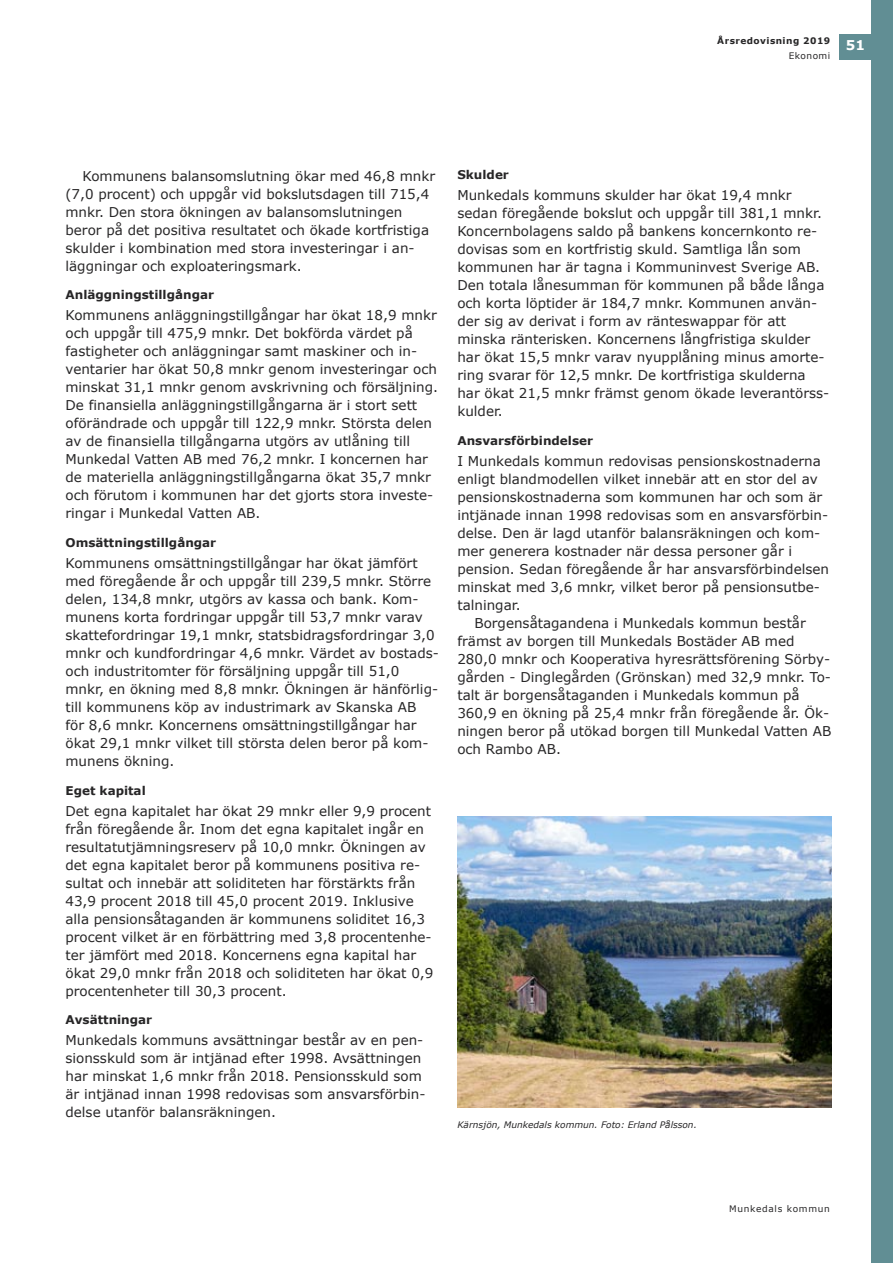
<style>
.page{position:relative;width:893px;height:1263px;background:#fff}
.page>*{position:absolute;margin:0;border:0;box-sizing:border-box;transform-origin:0 0}
.t1{font:13.5px/18px "Verdana";color:#272627}
.t2{font:700 13.5px "Verdana";color:#fff}
.t3{font:700 12px "Verdana";color:#272627}
.t4{font:italic 9px "Verdana";color:#272627}
.t5{font:700 9px "Verdana";letter-spacing:.05em;color:#272627}
.t6{font:9px "Verdana";letter-spacing:.075em;color:#272627}
.t7{font:9px "Verdana";letter-spacing:.05em;color:#272627}
</style>
<div class="page">
<div style="left:840px;top:34px;width:48px;height:26px;background:#618e94"></div>
<div style="left:871px;top:0;width:22px;height:1263px;background:#618e94"></div>
<img style="left:457px;top:816px;width:374px;height:291px">
<p class="t5" style="left:717px;top:35px;width:114px">Årsredovisning 2019</p>
<p class="t7" style="left:789px;top:50px;width:43px">Ekonomi</p>
<p class="t2" style="left:846px;top:36px;width:21px">51</p>
<p class="t1" style="left:65px;top:166px;width:371px;text-indent:17px">Kommunens balansomslutning ökar med 46,8 mnkr (7,0 procent) och uppgår vid bokslutsdagen till 715,4 mnkr. Den stora ökningen av balansomslutningen beror på det positiva resultatet och ökade kortfristiga skulder i kombination med stora investeringar i an&shy;läggningar och exploateringsmark.</p>
<p class="t3" style="left:65px;top:287px;width:150px">Anläggningstillgångar</p>
<p class="t1" style="left:65px;top:306px;width:374px">Kommunens anläggningstillgångar har ökat 18,9 mnkr och uppgår till 475,9 mnkr. Det bokförda värdet på fastigheter och anläggningar samt maskiner och in&shy;ventarier har ökat 50,8 mnkr genom investeringar och minskat 31,1 mnkr genom avskrivning och försäljning.<br>De finansiella anläggningstillgångarna är i stort sett oförändrade och uppgår till 122,9 mnkr. Största delen av de finansiella tillgångarna utgörs av utlåning till Munkedal Vatten AB med 76,2 mnkr. I koncernen har de materiella anläggningstillgångarna ökat 35,7 mnkr och förutom i kommunen har det gjorts stora investe&shy;ringar i Munkedal Vatten AB.</p>
<p class="t3" style="left:65px;top:535px;width:152px">Omsättningstillgångar</p>
<p class="t1" style="left:65px;top:553px;width:375px">Kommunens omsättningstillgångar har ökat jämfört med föregående år och uppgår till 239,5 mnkr. Större delen, 134,8 mnkr, utgörs av kassa och bank. Kom&shy;munens korta fordringar uppgår till 53,7 mnkr varav skattefordringar 19,1 mnkr, statsbidragsfordringar 3,0 mnkr och kundfordringar 4,6 mnkr. Värdet av bostads&shy;och industritomter för försäljning uppgår till 51,0 mnkr, en ökning med 8,8 mnkr. Ökningen är hänförlig&shy;till kommunens köp av industrimark av Skanska AB<br>för 8,6 mnkr. Koncernens omsättningstillgångar har ökat 29,1 mnkr vilket till största delen beror på kom&shy;munens ökning.</p>
<p class="t3" style="left:65px;top:782px;width:82px">Eget kapital</p>
<p class="t1" style="left:65px;top:801px;width:369px">Det egna kapitalet har ökat 29 mnkr eller 9,9 procent från föregående år. Inom det egna kapitalet ingår en resultatutjämningsreserv på 10,0 mnkr. Ökningen av det egna kapitalet beror på kommunens positiva re&shy;sultat och innebär att soliditeten har förstärkts från 43,9 procent 2018 till 45,0 procent 2019. Inklusive alla pensionsåtaganden är kommunens soliditet 16,3 procent vilket är en förbättring med 3,8 procentenhe&shy;ter jämfört med 2018. Koncernens egna kapital har ökat 29,0 mnkr från 2018 och soliditeten har ökat 0,9 procentenheter till 30,3 procent.</p>
<p class="t3" style="left:65px;top:1012px;width:88px">Avsättningar</p>
<p class="t1" style="left:65px;top:1031px;width:361px">Munkedals kommuns avsättningar består av en pen&shy;sionsskuld som är intjänad efter 1998. Avsättningen har minskat 1,6 mnkr från 2018. Pensionsskuld som är intjänad innan 1998 redovisas som ansvarsförbin&shy;delse utanför balansräkningen.</p>
<p class="t3" style="left:457px;top:167px;width:53px">Skulder</p>
<p class="t1" style="left:457px;top:186px;width:373px">Munkedals kommuns skulder har ökat 19,4 mnkr sedan föregående bokslut och uppgår till 381,1 mnkr.<br>Koncernbolagens saldo på bankens koncernkonto re&shy;dovisas som en kortfristig skuld. Samtliga lån som kommunen har är tagna i Kommuninvest Sverige AB.<br>Den totala lånesumman för kommunen på både långa och korta löptider är 184,7 mnkr. Kommunen använ&shy;der sig av derivat i form av ränteswappar för att minska ränterisken. Koncernens långfristiga skulder har ökat 15,5 mnkr varav nyupplåning minus amorte&shy;ring svarar för 12,5 mnkr. De kortfristiga skulderna har ökat 21,5 mnkr främst genom ökade leverantörss&shy;kulder.</p>
<p class="t3" style="left:457px;top:433px;width:137px">Ansvarsförbindelser</p>
<p class="t1" style="left:457px;top:452px;width:365px">I Munkedals kommun redovisas pensionskostnaderna</p>
<p class="t1" style="left:457px;top:470px;width:362px">enligt blandmodellen vilket innebär att en stor del av</p>
<p class="t1" style="left:457px;top:488px;width:366px">pensionskostnaderna som kommunen har och som är</p>
<p class="t1" style="left:457px;top:506px;width:372px">intjänade innan 1998 redovisas som en ansvarsförbin-</p>
<p class="t1" style="left:457px;top:524px;width:364px">delse. Den är lagd utanför balansräkningen och kom-</p>
<p class="t1" style="left:457px;top:542px;width:336px">mer generera kostnader när dessa personer går i</p>
<p class="t1" style="left:457px;top:560px;width:373px">pension. Sedan föregående år har ansvarsförbindelsen</p>
<p class="t1" style="left:457px;top:578px;width:364px">minskat med 3,6 mnkr, vilket beror på pensionsutbe-</p>
<p class="t1" style="left:457px;top:596px;width:65px">talningar.</p>
<p class="t1" style="left:474px;top:614px;width:333px">Borgensåtagandena i Munkedals kommun består</p>
<p class="t1" style="left:457px;top:632px;width:339px">främst av borgen till Munkedals Bostäder AB med</p>
<p class="t1" style="left:457px;top:650px;width:374px">280,0 mnkr och Kooperativa hyresrättsförening Sörby-</p>
<p class="t1" style="left:457px;top:668px;width:375px">gården - Dinglegården (Grönskan) med 32,9 mnkr. To-</p>
<p class="t1" style="left:457px;top:686px;width:344px">talt är borgensåtaganden i Munkedals kommun på</p>
<p class="t1" style="left:457px;top:704px;width:373px">360,9 en ökning på 25,4 mnkr från föregående år. Ök-</p>
<p class="t1" style="left:457px;top:722px;width:375px">ningen beror på utökad borgen till Munkedal Vatten AB</p>
<p class="t1" style="left:457px;top:740px;width:105px">och Rambo AB.</p>
<p class="t4" style="left:457px;top:1119px;width:241px">Kärnsjön, Munkedals kommun. Foto: Erland Pålsson.</p>
<p class="t6" style="left:729px;top:1203px;width:102px">Munkedals kommun</p>
</div>
